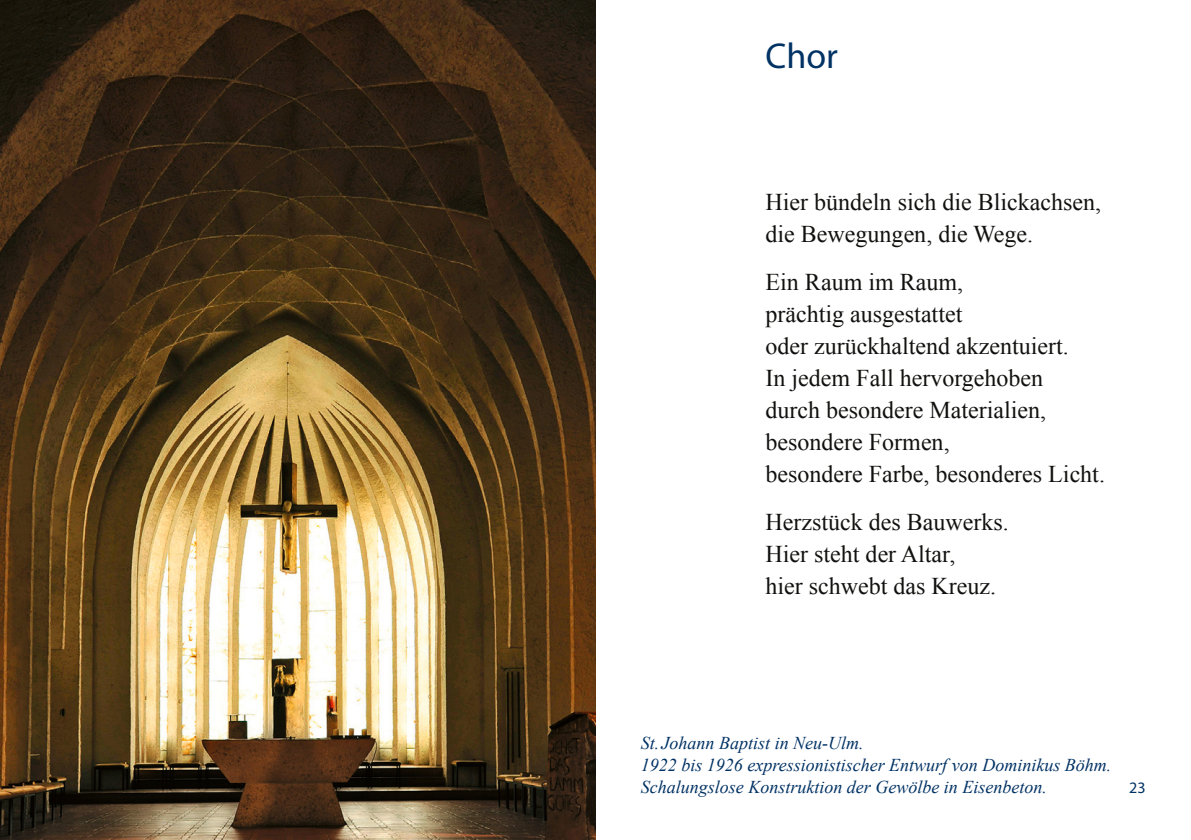
<style>
.page{position:relative;width:1191px;height:840px;background:#fff}
.page>*{position:absolute;margin:0;border:0;box-sizing:border-box;transform-origin:0 0}
.t1{font:36px "Myriad Pro";color:#003264}
.t2{font:24px/32px "Times New Roman";color:#11110f}
.t3{font:italic 18px/22px "Times New Roman";color:#003264}
.t4{font:16px "Myriad Pro";color:#003264}
</style>
<div class="page">
<img style="left:0;top:0;width:595px;height:839px">
<h1 class="t1" style="left:765px;top:34px;width:74px">Chor</h1>
<p class="t2" style="left:765px;top:185px;width:337px">Hier bündeln sich die Blickachsen, die Bewegungen, die Wege.</p>
<p class="t2" style="left:765px;top:265px;width:341px">Ein Raum im Raum,<br>prächtig ausgestattet<br>oder zurückhaltend akzentuiert.<br>In jedem Fall hervorgehoben<br>durch besondere Materialien, besondere Formen,<br>besondere Farbe, besonderes Licht.</p>
<p class="t2" style="left:765px;top:505px;width:245px">Herzstück des Bauwerks.<br>Hier steht der Altar,<br>hier schwebt das Kreuz.</p>
<p class="t3" style="left:641px;top:731px;width:472px">St. Johann Baptist in Neu-Ulm.<br>1922 bis 1926 expressionistischer Entwurf von Dominikus Böhm.<br>Schalungslose Konstruktion der Gewölbe in Eisenbeton.</p>
<p class="t4" style="left:1129px;top:777px;width:18px">23</p>
</div>
